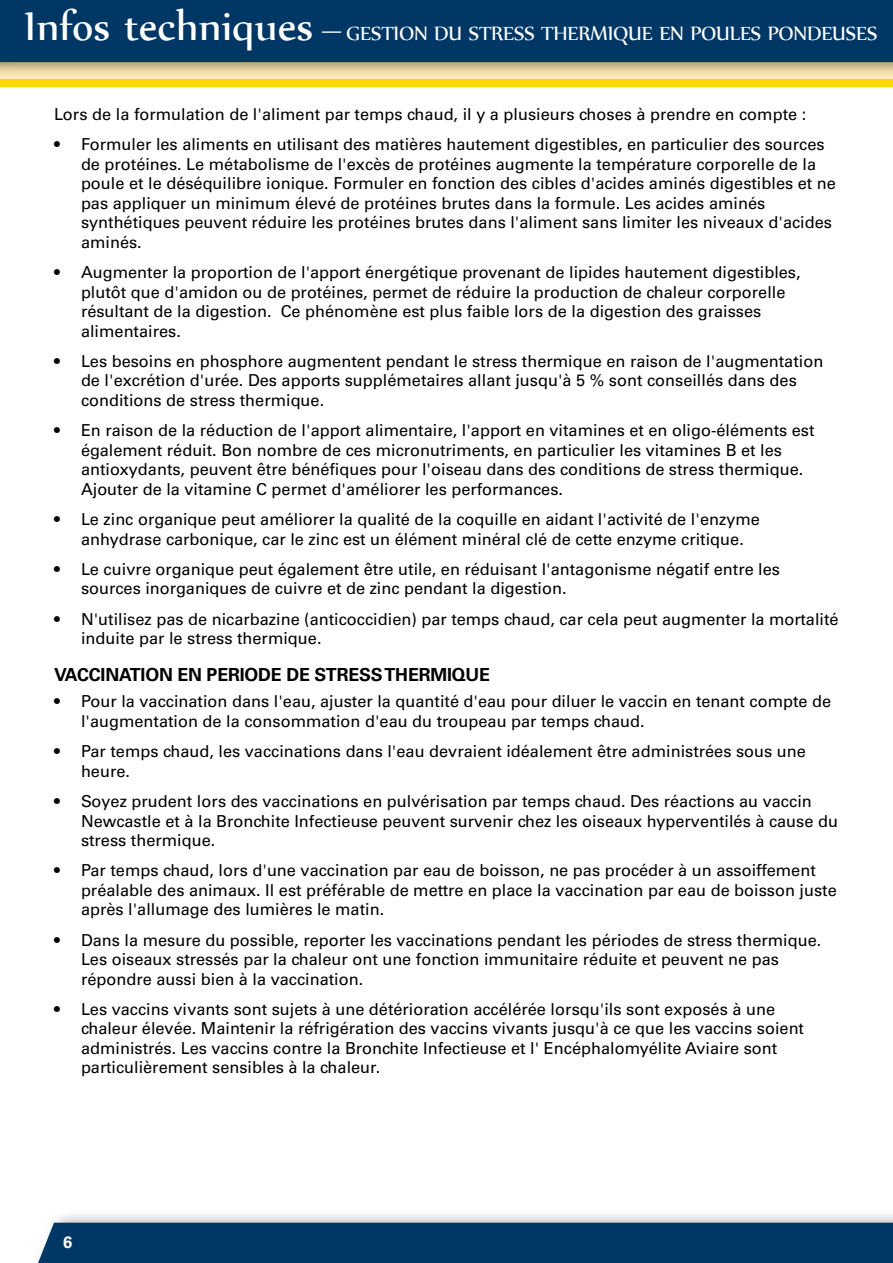
<style>
.page{position:relative;width:893px;height:1263px;background:#fff}
.page>*{position:absolute;margin:0;border:0;box-sizing:border-box;transform-origin:0 0}
.t1{font:23.25px "Nyala";letter-spacing:-.01em;color:#fff}
.t2{font:700 18px "Univers LT Std";letter-spacing:-.01em;color:#000}
.t3{font:16.5px/19.5px "Univers LT Std";color:#000}
.t4{font:700 16.5px "Univers LT Std";color:#fff}
.s1{font-size:48px}
.s2{font-size:42px}
</style>
<div class="page">
<div style="left:28px;top:1209px;width:865px;height:54px;background:#000;opacity:.4"></div>
<div style="left:33px;top:1223px;width:860px;height:40px;background:#003764"></div>
<div style="left:0;top:0;width:893px;height:84px;background:#fdebb6"></div>
<div style="left:0;top:79px;width:893px;height:8px;background:#fdd600"></div>
<div style="left:0;top:0;width:893px;height:77px;background:#000;opacity:.4"></div>
<div style="left:0;top:0;width:893px;height:62px;background:#003764"></div>
<h1 class="t1" style="left:25px;top:19px;width:854px"><span class="s1">Infos techniques</span> <span class="s2">–</span> GESTION DU STRESS THERMIQUE EN POULES PONDEUSES</h1>
<p class="t3" style="left:54px;top:104px;width:754px">Lors de la formulation de l'aliment par temps chaud, il y a plusieurs choses à prendre en compte :</p>
<p class="t3" style="left:81px;top:135px;width:756px;text-indent:-27px">• Formuler les aliments en utilisant des matières hautement digestibles, en particulier des sources de protéines. Le métabolisme de l'excès de protéines augmente la température corporelle de la poule et le déséquilibre ionique. Formuler en fonction des cibles d'acides aminés digestibles et ne pas appliquer un minimum élevé de protéines brutes dans la formule. Les acides aminés synthétiques peuvent réduire les protéines brutes dans l'aliment sans limiter les niveaux d'acides aminés.</p>
<p class="t3" style="left:81px;top:263px;width:721px;text-indent:-27px">• Augmenter la proportion de l'apport énergétique provenant de lipides hautement digestibles, plutôt que d'amidon ou de protéines, permet de réduire la production de chaleur corporelle résultant de la digestion. Ce phénomène est plus faible lors de la digestion des graisses alimentaires.</p>
<p class="t3" style="left:81px;top:351px;width:744px;text-indent:-27px">• Les besoins en phosphore augmentent pendant le stress thermique en raison de l'augmentation de l'excrétion d'urée. Des apports supplémetaires allant jusqu'à 5 % sont conseillés dans des conditions de stress thermique.</p>
<p class="t3" style="left:81px;top:421px;width:735px;text-indent:-27px">• En raison de la réduction de l'apport alimentaire, l'apport en vitamines et en oligo-éléments est également réduit. Bon nombre de ces micronutriments, en particulier les vitamines B et les antioxydants, peuvent être bénéfiques pour l'oiseau dans des conditions de stress thermique.<br>Ajouter de la vitamine C permet d'améliorer les performances.</p>
<p class="t3" style="left:81px;top:509px;width:680px;text-indent:-27px">• Le zinc organique peut améliorer la qualité de la coquille en aidant l'activité de l'enzyme anhydrase carbonique, car le zinc est un élément minéral clé de cette enzyme critique.</p>
<p class="t3" style="left:81px;top:559px;width:701px;text-indent:-27px">• Le cuivre organique peut également être utile, en réduisant l'antagonisme négatif entre les sources inorganiques de cuivre et de zinc pendant la digestion.</p>
<p class="t3" style="left:81px;top:609px;width:759px;text-indent:-27px">• N'utilisez pas de nicarbazine (anticoccidien) par temps chaud, car cela peut augmenter la mortalité induite par le stress thermique.</p>
<p class="t2" style="left:54px;top:664px;width:438px">VACCINATION EN PERIODE DE STRESS THERMIQUE</p>
<p class="t3" style="left:81px;top:692px;width:752px;text-indent:-27px">• Pour la vaccination dans l'eau, ajuster la quantité d'eau pour diluer le vaccin en tenant compte de l'augmentation de la consommation d'eau du troupeau par temps chaud.</p>
<p class="t3" style="left:81px;top:742px;width:726px;text-indent:-27px">• Par temps chaud, les vaccinations dans l'eau devraient idéalement être administrées sous une heure.</p>
<p class="t3" style="left:81px;top:791px;width:758px;text-indent:-27px">• Soyez prudent lors des vaccinations en pulvérisation par temps chaud. Des réactions au vaccin<br>Newcastle et à la Bronchite Infectieuse peuvent survenir chez les oiseaux hyperventilés à cause du stress thermique.</p>
<p class="t3" style="left:81px;top:861px;width:757px;text-indent:-27px">• Par temps chaud, lors d'une vaccination par eau de boisson, ne pas procéder à un assoiffement préalable des animaux. Il est préférable de mettre en place la vaccination par eau de boisson juste après l'allumage des lumières le matin.</p>
<p class="t3" style="left:81px;top:930px;width:742px;text-indent:-27px">• Dans la mesure du possible, reporter les vaccinations pendant les périodes de stress thermique.<br>Les oiseaux stressés par la chaleur ont une fonction immunitaire réduite et peuvent ne pas répondre aussi bien à la vaccination.</p>
<p class="t3" style="left:81px;top:999px;width:725px;text-indent:-27px">• Les vaccins vivants sont sujets à une détérioration accélérée lorsqu'ils sont exposés à une chaleur élevée. Maintenir la réfrigération des vaccins vivants jusqu'à ce que les vaccins soient administrés. Les vaccins contre la Bronchite Infectieuse et l' Encéphalomyélite Aviaire sont particulièrement sensibles à la chaleur.</p>
<p class="t4" style="left:63px;top:1232px;width:11px">6</p>
</div>
